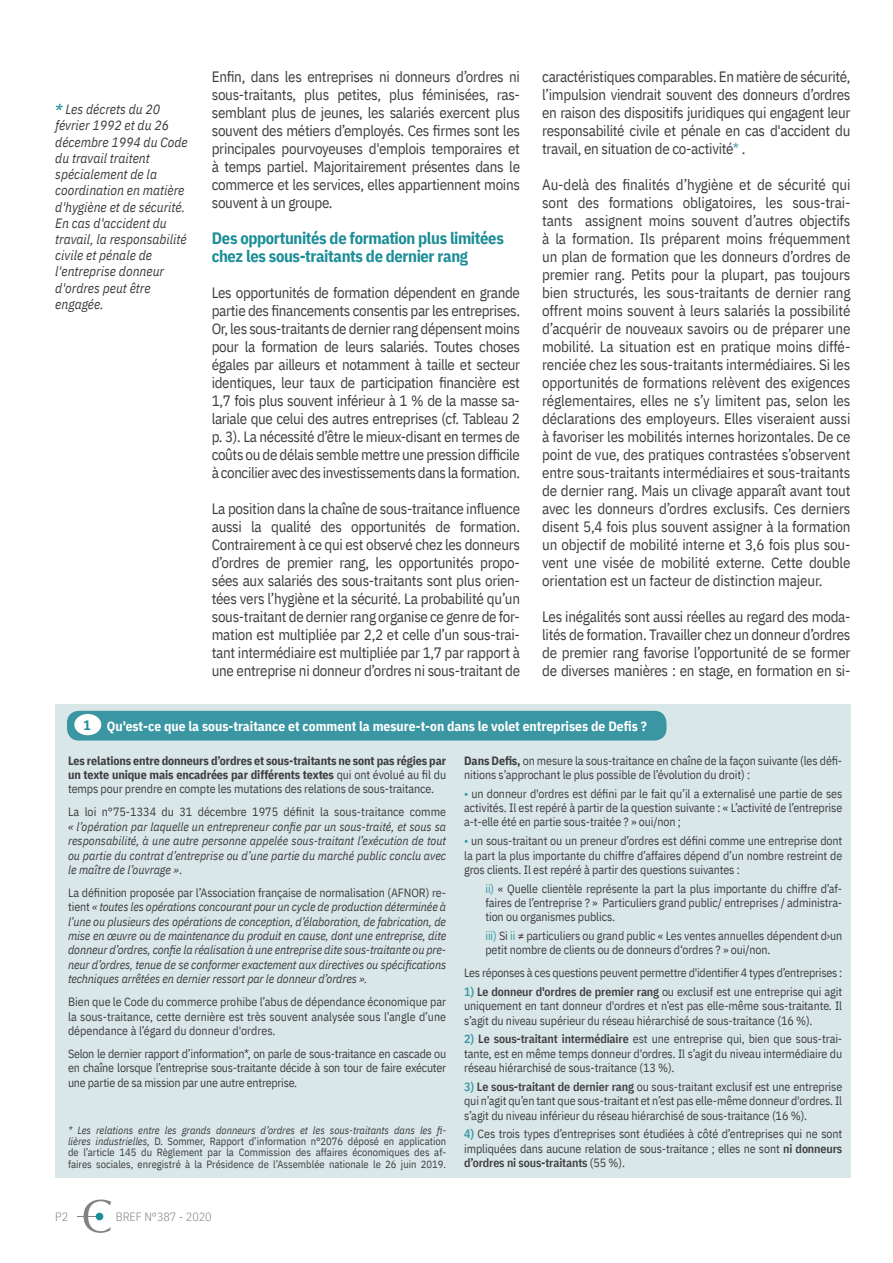
<style>
.page{position:relative;width:893px;height:1263px;background:#fff}
.page>*{position:absolute;margin:0;border:0;box-sizing:border-box;transform-origin:0 0}
.INTERTITRES{font:700 16.5px/18px "IBM Plex Sans Cond";letter-spacing:-.025em;color:#1d8e98}
.TEXTE{font:15px/18px "IBM Plex Sans Cond";letter-spacing:-.02em;color:#3e3e3f;text-align:justify}
.t1{font:italic 13.5px/16.2px "IBM Plex Sans Cond";color:#3e3e3f}
.TEXTEENCADRE{font:700 13.5px "IBM Plex Sans Cond";color:#fff}
.TEXTEENCADRE-2{font:700 13.5px "IBM Plex Sans Cond";color:#1d8e98}
.TEXTE-2{font:12px/14.4px "IBM Plex Sans Cond";letter-spacing:-.01em;color:#3e3e3f;text-align:justify}
.TEXTE-3{font:italic 12px/14.4px "IBM Plex Sans Cond";letter-spacing:-.005em;color:#3e3e3f;text-align:justify}
.TEXTE-4{font:700 12px/14.4px "IBM Plex Sans Cond";letter-spacing:-.01em;color:#3e3e3f;text-align:justify}
.t2{font:300 12px "IBM Plex Sans Cond";color:#808285}
.TEXTE-5{font:10.5px/11.2px "IBM Plex Sans Cond";color:#3e3e3f;text-align:justify}
.s1{font-weight:700;color:#1d8e98}
.s2{color:#3996a2}
.s3{font-weight:400}
.s4{font-style:normal}
.s5{font-style:italic}
.s6{font-weight:700}
.s7{font-weight:600;color:#3996a2}
.s8{font-weight:600}
</style>
<div class="page">
<svg style="left:77px;top:1199px;width:34px;height:34px"></svg>
<div style="left:96px;top:1213px;width:7px;height:7px;background:#1d8e98;border-radius:50%"></div>
<div style="left:55px;top:704px;width:796px;height:474px;background:#dae7e9"></div>
<div style="left:67px;top:711px;width:599px;height:29px;background:#3996a2;border-radius:12px"></div>
<div style="left:74px;top:714px;width:27px;height:21px;background:#fff;border-radius:50%"></div>
<p class="t1" style="left:55px;top:100px;width:134px"><span class="s1">*</span> Les décrets du 20 février 1992 et du 26 décembre 1994 du Code du travail traitent spécialement de la coordination en matière d'hygiène et de sécurité.<br>En cas d'accident du travail, la responsabilité civile et pénale de l'entreprise donneur d'ordres peut être engagée.</p>
<p class="TEXTE" style="left:212px;top:66px;width:310px">Enfin, dans les entreprises ni donneurs d’ordres ni sous-traitants, plus petites, plus féminisées, ras&shy;semblant plus de jeunes, les salariés exercent plus souvent des métiers d’employés. Ces firmes sont les principales pourvoyeuses d'emplois temporaires et à temps partiel. Majoritairement présentes dans le commerce et les services, elles appartiennent moins souvent à un groupe.</p>
<p class="INTERTITRES" style="left:212px;top:228px;width:294px">Des opportunités de formation plus limitées chez les sous-traitants de dernier rang</p>
<p class="TEXTE" style="left:212px;top:282px;width:310px">Les opportunités de formation dépendent en grande partie des financements consentis par les entreprises.<br>Or, les sous-traitants de dernier rang dépensent moins pour la formation de leurs salariés. Toutes choses égales par ailleurs et notamment à taille et secteur identiques, leur taux de participation financière est 1,7 fois plus souvent inférieur à 1 % de la masse sa&shy;lariale que celui des autres entreprises (cf. Tableau 2 p. 3). La nécessité d’être le mieux-disant en termes de coûts ou de délais semble mettre une pression difficile à concilier avec des investissements dans la formation.</p>
<p class="TEXTE" style="left:212px;top:498px;width:310px">La position dans la chaîne de sous-traitance influence aussi la qualité des opportunités de formation.<br>Contrairement à ce qui est observé chez les donneurs d’ordres de premier rang, les opportunités propo&shy;sées aux salariés des sous-traitants sont plus orien&shy;tées vers l’hygiène et la sécurité. La probabilité qu’un sous-traitant de dernier rang organise ce genre de for&shy;mation est multipliée par 2,2 et celle d’un sous-trai&shy;tant intermédiaire est multipliée par 1,7 par rapport à une entreprise ni donneur d’ordres ni sous-traitant de</p>
<p class="TEXTE" style="left:542px;top:66px;width:310px">caractéristiques comparables. En matière de sécurité, l’impulsion viendrait souvent des donneurs d’ordres en raison des dispositifs juridiques qui engagent leur responsabilité civile et pénale en cas d'accident du travail, en situation de co-activité<span class="s2">*</span> .</p>
<p class="TEXTE" style="left:542px;top:174px;width:310px">Au-delà des finalités d’hygiène et de sécurité qui sont des formations obligatoires, les sous-trai&shy;tants assignent moins souvent d’autres objectifs à la formation. Ils préparent moins fréquemment un plan de formation que les donneurs d’ordres de premier rang. Petits pour la plupart, pas toujours bien structurés, les sous-traitants de dernier rang offrent moins souvent à leurs salariés la possibilité d’acquérir de nouveaux savoirs ou de préparer une mobilité. La situation est en pratique moins diffé&shy;renciée chez les sous-traitants intermédiaires. Si les opportunités de formations relèvent des exigences réglementaires, elles ne s’y limitent pas, selon les déclarations des employeurs. Elles viseraient aussi à favoriser les mobilités internes horizontales. De ce point de vue, des pratiques contrastées s’observent entre sous-traitants intermédiaires et sous-traitants de dernier rang. Mais un clivage apparaît avant tout avec les donneurs d’ordres exclusifs. Ces derniers disent 5,4 fois plus souvent assigner à la formation un objectif de mobilité interne et 3,6 fois plus sou&shy;vent une visée de mobilité externe. Cette double orientation est un facteur de distinction majeur.</p>
<p class="TEXTE" style="left:542px;top:606px;width:310px">Les inégalités sont aussi réelles au regard des moda&shy;lités de formation. Travailler chez un donneur d’ordres de premier rang favorise l’opportunité de se former de diverses manières : en stage, en formation en si-</p>
<p class="TEXTEENCADRE-2" style="left:83px;top:714px;width:9px">1</p>
<p class="TEXTEENCADRE" style="left:107px;top:715px;width:542px">Qu'est-ce que la sous-traitance et comment la mesure-t-on dans le volet entreprises de Defis ?</p>
<p class="TEXTE-4" style="left:68px;top:752px;width:380px">Les relations entre donneurs d’ordres et sous-traitants ne sont pas régies par un texte unique mais encadrées par différents textes <span class="s3">qui ont évolué au fil du temps pour prendre en compte les mutations des relations de sous-traitance.</span></p>
<p class="TEXTE-3" style="left:68px;top:804px;width:380px"><span class="s4">La loi n°75-1334 du 31 décembre 1975 définit la sous-traitance comme </span>« l’opération par laquelle un entrepreneur confie par un sous-traité, et sous sa responsabilité, à une autre personne appelée sous-traitant l’exécution de tout ou partie du contrat d’entreprise ou d’une partie du marché public conclu avec le maître de l’ouvrage »<span class="s4">.</span></p>
<p class="TEXTE-3" style="left:68px;top:884px;width:380px"><span class="s4">La définition proposée par l’Association française de normalisation (AFNOR) re&shy;tient</span> « toutes les opérations concourant pour un cycle de production déterminée à l’une ou plusieurs des opérations de conception, d’élaboration, de fabrication, de mise en œuvre ou de maintenance du produit en cause, dont une entreprise, dite donneur d’ordres, confie la réalisation à une entreprise dite sous-traitante ou pre&shy;neur d’ordres, tenue de se conformer exactement aux directives ou spécifications techniques arrêtées en dernier ressort par le donneur d’ordres ».</p>
<p class="TEXTE-2" style="left:68px;top:994px;width:380px">Bien que le Code du commerce prohibe l’abus de dépendance économique par la sous-traitance, cette dernière est très souvent analysée sous l’angle d’une dépendance à l’égard du donneur d'ordres.</p>
<p class="TEXTE-2" style="left:68px;top:1045px;width:380px">Selon le dernier rapport d’information*, on parle de sous-traitance en cascade ou en chaîne lorsque l’entreprise sous-traitante décide à son tour de faire exécuter une partie de sa mission par une autre entreprise.</p>
<p class="TEXTE-5" style="left:68px;top:1124px;width:380px"><span class="s5">* Les relations entre les grands donneurs d’ordres et les sous-traitants dans les fi&shy;lières industrielles,</span> D. Sommer, Rapport d’information n°2076 déposé en application de l’article 145 du Règlement par la Commission des affaires économiques des af&shy;faires sociales, enregistré à la Présidence de l’Assemblée nationale le 26 juin 2019.</p>
<p class="TEXTE-2" style="left:464px;top:752px;width:380px"><span class="s6">Dans Defis,</span> on mesure la sous-traitance en chaîne de la façon suivante (les défi&shy;nitions s’approchant le plus possible de l’évolution du droit) :</p>
<p class="TEXTE-2" style="left:464px;top:785px;width:380px"><span class="s2">•</span> un donneur d'ordres est défini par le fait qu’il a externalisé une partie de ses activités. Il est repéré à partir de la question suivante : « L’activité de l’entreprise a-t-elle été en partie sous-traitée ? » oui/non ;</p>
<p class="TEXTE-2" style="left:464px;top:833px;width:380px"><span class="s2">•</span> un sous-traitant ou un preneur d’ordres est défini comme une entreprise dont la part la plus importante du chiffre d’affaires dépend d’un nombre restreint de gros clients. Il est repéré à partir des questions suivantes :</p>
<p class="TEXTE-2" style="left:485px;top:880px;width:358px"><span class="s2">ii)</span> « Quelle clientèle représente la part la plus importante du chiffre d’af&shy;faires de l’entreprise ? » Particuliers grand public/ entreprises / administra&shy;tion ou organismes publics.</p>
<p class="TEXTE-2" style="left:485px;top:927px;width:358px"><span class="s2">iii)</span> Si <span class="s2">ii</span> ≠ particuliers ou grand public « Les ventes annuelles dépendent d›un petit nombre de clients ou de donneurs d‘ordres ? » oui/non.</p>
<p class="TEXTE-2" style="left:464px;top:965px;width:380px">Les réponses à ces questions peuvent permettre d'identifier 4 types d’entreprises :</p>
<p class="TEXTE-2" style="left:464px;top:983px;width:380px"><span class="s7">1)</span> <span class="s8">Le donneur d'ordres de premier rang</span> ou exclusif est une entreprise qui agit uniquement en tant donneur d'ordres et n’est pas elle-même sous-traitante. Il s’agit du niveau supérieur du réseau hiérarchisé de sous-traitance (16 %).</p>
<p class="TEXTE-2" style="left:464px;top:1031px;width:380px"><span class="s7">2)</span> <span class="s8">Le sous-traitant intermédiaire</span> est une entreprise qui, bien que sous-trai&shy;tante, est en même temps donneur d'ordres. Il s’agit du niveau intermédiaire du réseau hiérarchisé de sous-traitance (13 %).</p>
<p class="TEXTE-2" style="left:464px;top:1078px;width:380px"><span class="s7">3)</span> <span class="s8">Le sous-traitant de dernier rang</span> ou sous-traitant exclusif est une entreprise qui n’agit qu’en tant que sous-traitant et n’est pas elle-même donneur d'ordres. Il s’agit du niveau inférieur du réseau hiérarchisé de sous-traitance (16 %).</p>
<p class="TEXTE-2" style="left:464px;top:1126px;width:380px"><span class="s7">4)</span> Ces trois types d’entreprises sont étudiées à côté d’entreprises qui ne sont impliquées dans aucune relation de sous-traitance ; elles ne sont <span class="s8">ni donneurs d’ordres ni sous-traitants</span> (55 %).</p>
<p class="t2" style="left:55px;top:1207px;width:14px">P2</p>
<p class="t2" style="left:116px;top:1207px;width:97px">BREF N°387 - 2020</p>
</div>
